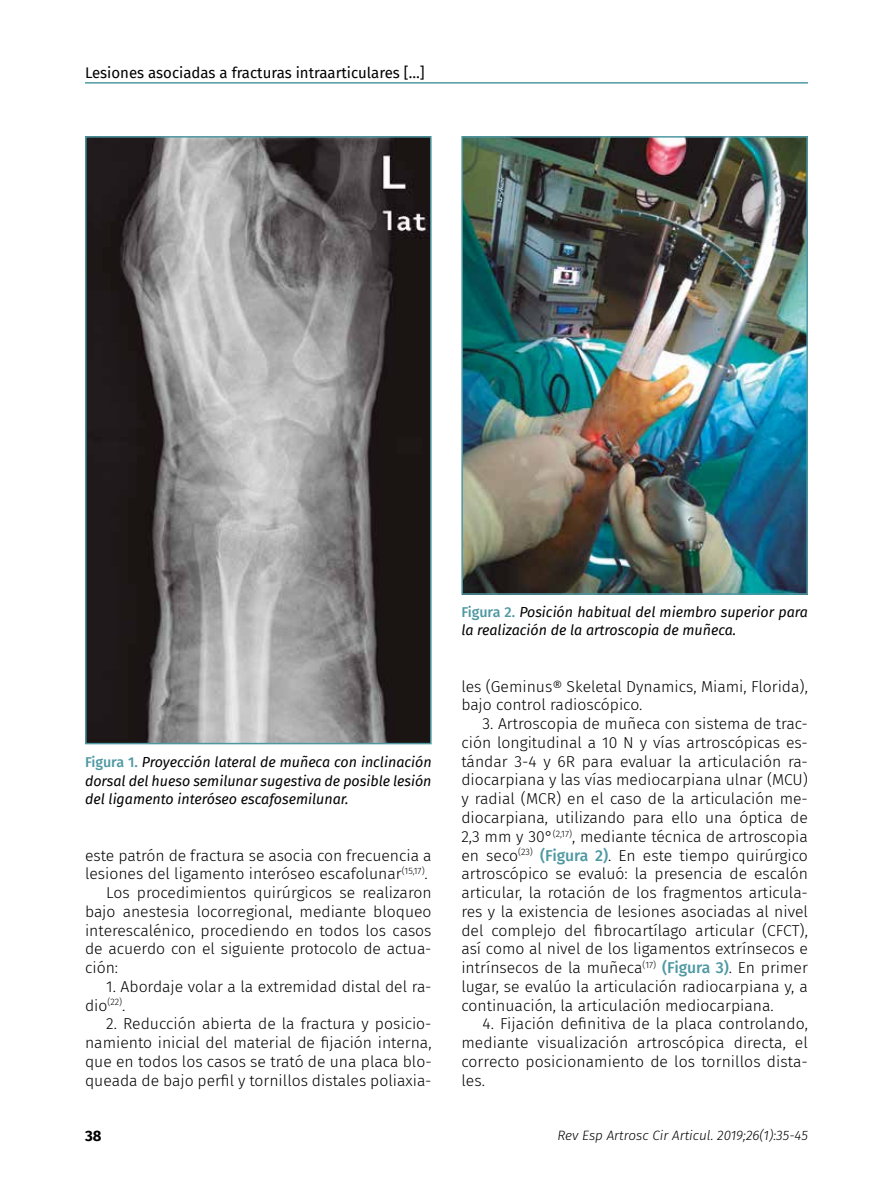
<style>
.page{position:relative;width:893px;height:1191px;background:#fff}
.page>*{position:absolute;margin:0;border:0;box-sizing:border-box;transform-origin:0 0}
.t1{font:300 15.75px/18.8px "Fira Sans";color:#000;text-align:justify}
.t2{font:15px "Fira Sans";color:#000}
.t3{font:700 15px "Fira Sans";color:#000}
.t4{font:italic 14.25px/18.8px "Fira Sans";color:#000;text-align:justify}
.t5{font:italic 300 13.5px "Fira Sans";color:#000}
.s1{font-weight:500;font-style:normal;color:#4e98a2}
.s2{font-weight:500;color:#4e98a2}
</style>
<div class="page">
<hr style="left:85px;top:82px;width:723px;height:2px;background:#4e98a2">
<img style="left:88px;top:139px;width:341px;height:602px">
<div style="left:85px;top:136px;width:347px;height:608px;border:2px solid #4e98a2"></div>
<img style="left:464px;top:139px;width:341px;height:453px">
<div style="left:461px;top:136px;width:347px;height:459px;border:2px solid #4e98a2"></div>
<p class="t2" style="left:85px;top:61px;width:341px">Lesiones asociadas a fracturas intraarticulares […]</p>
<p class="t4" style="left:85px;top:752px;width:348px"><span class="s1">Figura 1.</span> Proyección lateral de muñeca con inclinación dorsal del hueso semilunar sugestiva de posible lesión del ligamento interóseo escafosemilunar.</p>
<p class="t1" style="left:85px;top:845px;width:348px">este patrón de fractura se asocia con frecuencia a</p>
<p class="t1" style="left:85px;top:864px;width:344px">lesiones del ligamento interóseo escafolunar<sup>(15,17)</sup>.</p>
<p class="t1" style="left:106px;top:883px;width:327px">Los procedimientos quirúrgicos se realizaron</p>
<p class="t1" style="left:85px;top:902px;width:348px">bajo anestesia locorregional, mediante bloqueo</p>
<p class="t1" style="left:85px;top:920px;width:348px">interescalénico, procediendo en todos los casos</p>
<p class="t1" style="left:85px;top:939px;width:348px">de acuerdo con el siguiente protocolo de actua-</p>
<p class="t1" style="left:85px;top:958px;width:35px">ción:</p>
<p class="t1" style="left:85px;top:977px;width:348px;text-indent:21px">1. Abordaje volar a la extremidad distal del ra&shy;dio<sup>(22)</sup>.</p>
<p class="t1" style="left:85px;top:1014px;width:348px;text-indent:21px">2. Reducción abierta de la fractura y posicio&shy;namiento inicial del material de fijación interna, que en todos los casos se trató de una placa blo&shy;queada de bajo perfil y tornillos distales poliaxia-</p>
<p class="t3" style="left:85px;top:1123px;width:18px">38</p>
<p class="t4" style="left:461px;top:602px;width:348px"><span class="s1">Figura 2.</span> Posición habitual del miembro superior para la realización de la artroscopia de muñeca.</p>
<p class="t1" style="left:461px;top:677px;width:348px">les (Geminus® Skeletal Dynamics, Miami, Florida), bajo control radioscópico.</p>
<p class="t1" style="left:461px;top:714px;width:348px;text-indent:21px">3. Artroscopia de muñeca con sistema de trac&shy;ción longitudinal a 10 N y vías artroscópicas es&shy;tándar 3-4 y 6R para evaluar la articulación ra&shy;diocarpiana y las vías mediocarpiana ulnar (MCU) y radial (MCR) en el caso de la articulación me&shy;diocarpiana, utilizando para ello una óptica de 2,3 mm y 30°<sup>(2,17)</sup>, mediante técnica de artroscopia en seco<sup>(23)</sup> <span class="s2">(Figura 2)</span>. En este tiempo quirúrgico artroscópico se evaluó: la presencia de escalón articular, la rotación de los fragmentos articula&shy;res y la existencia de lesiones asociadas al nivel del complejo del fibrocartílago articular (CFCT), así como al nivel de los ligamentos extrínsecos e intrínsecos de la muñeca<sup>(17)</sup> <span class="s2">(Figura 3)</span>. En primer lugar, se evalúo la articulación radiocarpiana y, a continuación, la articulación mediocarpiana.</p>
<p class="t1" style="left:461px;top:1014px;width:348px;text-indent:21px">4. Fijación definitiva de la placa controlando, mediante visualización artroscópica directa, el correcto posicionamiento de los tornillos dista&shy;les.</p>
<p class="t5" style="left:558px;top:1125px;width:252px">Rev Esp Artrosc Cir Articul. 2019;26(1):35-45</p>
</div>
